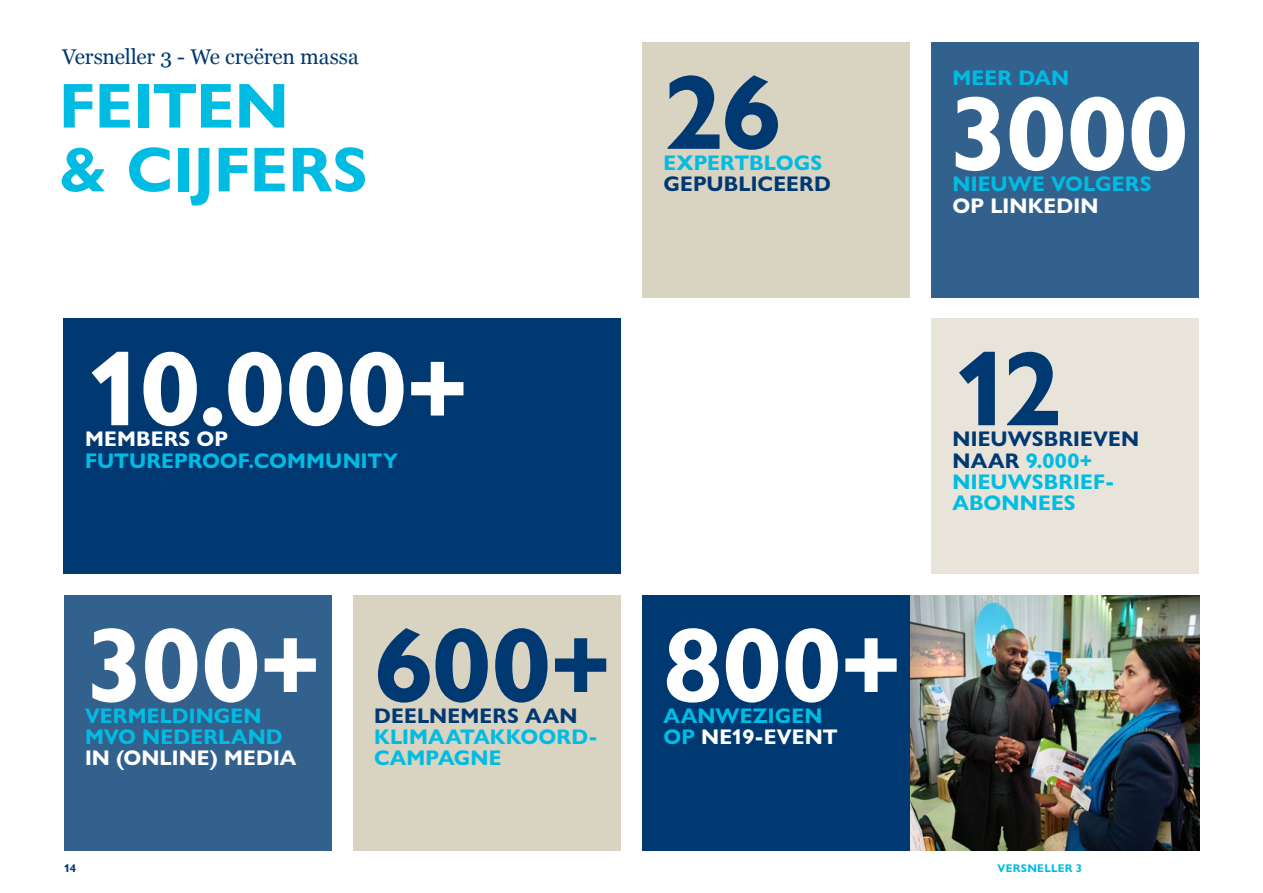
<style>
.page{position:relative;width:1263px;height:893px;background:#fff}
.page>*{position:absolute;margin:0;border:0;box-sizing:border-box;transform-origin:0 0}
.Title_Gill_Sans_25mm{font:700 106.35px "Gill Sans Nova";letter-spacing:.005em;color:#fff}
.Title_Gill_Sans_25mm-2{font:700 106.35px "Gill Sans Nova";letter-spacing:-.015em;color:#003972}
.Title_Gill_Sans_15mm{font:700 63.75px/63.8px "Gill Sans Nova";letter-spacing:-.005em;color:#00bce2}
.Title_Gill_Sans_25mm-3{font:700 21.3px/21.3px "Gill Sans Nova";letter-spacing:.005em;color:#00bce2}
.Title_Georgia_5mm_Da{font:21.3px "Georgia";letter-spacing:-.01em;color:#003972}
.t1{font:700 21.3px/21.3px "Gill Sans Nova";letter-spacing:.005em;color:#003972}
.t2{font:700 21.3px "Gill Sans Nova";letter-spacing:.005em;color:#fff}
.t3{font:700 11.25px "Gill Sans Nova";letter-spacing:.025em;color:#00bce2}
.t4{font:700 11.25px "Gill Sans Nova";color:#003972}
.s1{color:#fff}
.s2{color:#00bce2}
.s3{color:#003972}
</style>
<div class="page">
<div style="left:64px;top:595px;width:268px;height:255px;background:#33618e"></div>
<div style="left:353px;top:595px;width:268px;height:255px;background:#d9d3c2"></div>
<div style="left:642px;top:595px;width:268px;height:255px;background:#003972"></div>
<div style="left:931px;top:43px;width:268px;height:255px;background:#33618e"></div>
<div style="left:64px;top:319px;width:557px;height:255px;background:#003972"></div>
<div style="left:642px;top:43px;width:268px;height:255px;background:#d9d3c2"></div>
<div style="left:931px;top:319px;width:268px;height:255px;background:#e8e4da"></div>
<img style="left:910px;top:595px;width:289px;height:255px">
<p class="Title_Georgia_5mm_Da" style="left:62px;top:44px;width:298px">Versneller 3 - We creëren massa</p>
<p class="Title_Gill_Sans_15mm" style="left:59px;top:74px;width:310px">FEITEN<br>&amp; CIJFERS</p>
<p class="Title_Gill_Sans_25mm" style="left:85px;top:323px;width:385px">10.000+</p>
<p class="Title_Gill_Sans_25mm-3" style="left:85px;top:429px;width:314px"><span class="s1">MEMBERS OP<br></span>FUTUREPROOF.COMMUNITY</p>
<p class="Title_Gill_Sans_25mm-2" style="left:663px;top:47px;width:120px">26</p>
<p class="t1" style="left:663px;top:152px;width:169px"><span class="s2">EXPERTBLOGS<br></span>GEPUBLICEERD</p>
<p class="Title_Gill_Sans_25mm" style="left:85px;top:599px;width:237px">300+</p>
<p class="Title_Gill_Sans_25mm-3" style="left:85px;top:705px;width:213px">VERMELDINGEN<br>MVO NEDERLAND<br><span class="s1">IN (ONLINE) MEDIA</span></p>
<p class="Title_Gill_Sans_25mm-2" style="left:374px;top:599px;width:238px">600+</p>
<p class="Title_Gill_Sans_25mm-3" style="left:374px;top:705px;width:225px"><span class="s3">DEELNEMERS AAN<br></span>KLIMAATAKKOORD-<br>CAMPAGNE</p>
<p class="Title_Gill_Sans_25mm-3" style="left:663px;top:705px;width:161px">AANWEZIGEN</p>
<p class="Title_Gill_Sans_25mm" style="left:663px;top:599px;width:239px">800+</p>
<p class="t2" style="left:663px;top:724px;width:176px"><span class="s2">OP</span> NE19-EVENT</p>
<p class="Title_Gill_Sans_25mm-3" style="left:952px;top:67px;width:118px">MEER DAN</p>
<p class="Title_Gill_Sans_25mm" style="left:948px;top:68px;width:241px">3000</p>
<p class="Title_Gill_Sans_25mm-3" style="left:952px;top:173px;width:200px">NIEUWE VOLGERS<br><span class="s1">OP LINKEDIN</span></p>
<p class="Title_Gill_Sans_25mm-2" style="left:952px;top:323px;width:111px">12</p>
<p class="Title_Gill_Sans_25mm-3" style="left:952px;top:429px;width:188px"><span class="s3">NIEUWSBRIEVEN<br>NAAR</span> 9.000+<br>NIEUWSBRIEF-<br>ABONNEES</p>
<p class="t4" style="left:64px;top:861px;width:14px">14</p>
<p class="t3" style="left:997px;top:861px;width:86px">VERSNELLER 3</p>
</div>
